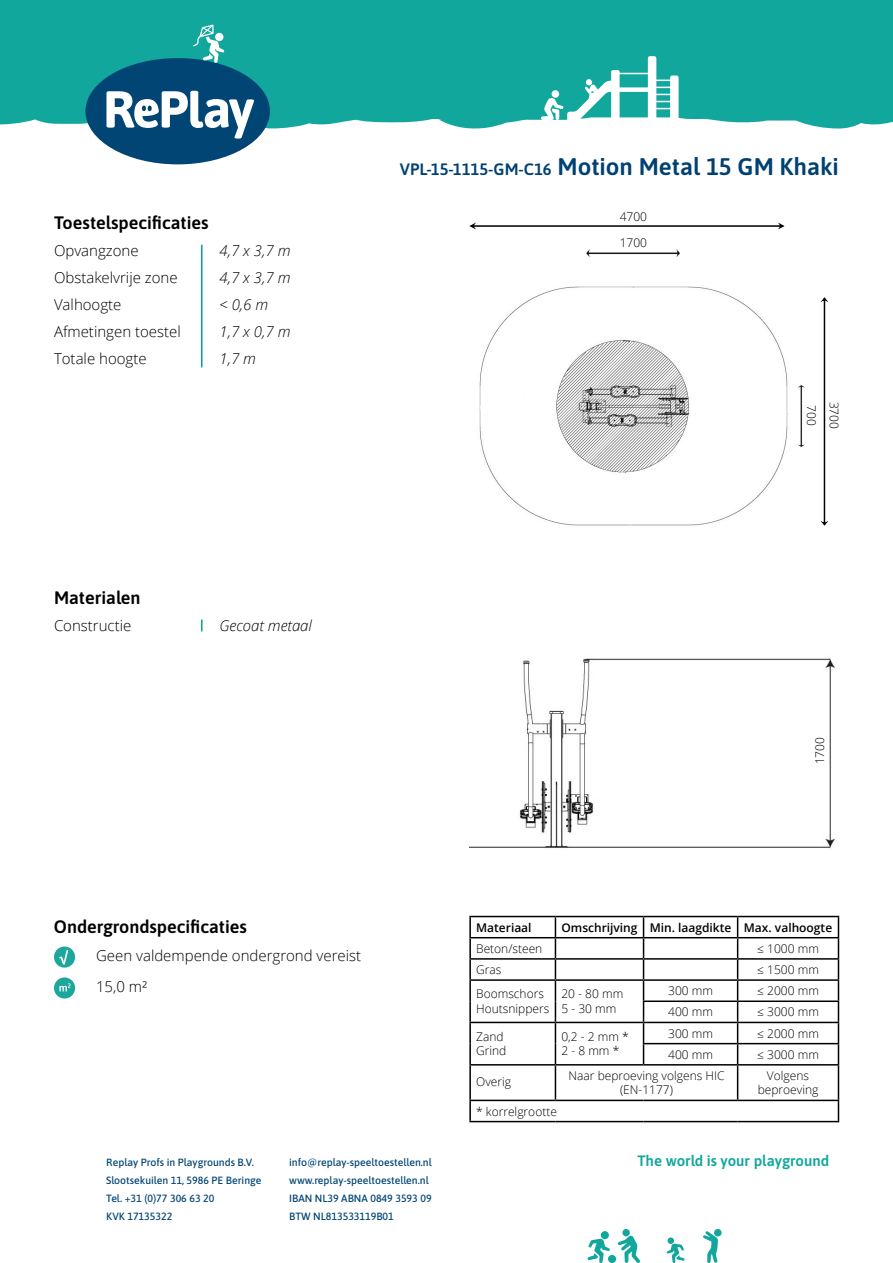
<style>
.page{position:relative;width:893px;height:1263px;background:#fff}
.page>*{position:absolute;margin:0;border:0;box-sizing:border-box;transform-origin:0 0}
.t1{font:600 24px "Asap";color:#004173}
.t2{font:600 18px "Asap";color:#000}
.t3{font:300 15px/27px "Open Sans";color:#000}
.t4{font:italic 300 15px "Open Sans";color:#000}
.t5{font:600 15px "Asap";color:#12a79d}
.t6{font:300 12px/14.4px "Open Sans";color:#000;text-align:center}
.t7{font:600 12px "Open Sans";color:#000}
.t8{font:500 10.5px/18px "Asap";color:#014575}
.s1{font-size:16.5px}
</style>
<div class="page">
<hr style="left:201px;top:245px;width:1px;height:122px;background:#00a199">
<div style="left:54px;top:946px;width:21px;height:21px;background:#1ca79d;border-radius:50%"></div>
<svg style="left:59px;top:950px;width:9px;height:14px"></svg>
<div style="left:54px;top:977px;width:21px;height:21px;background:#1ca79d;border-radius:50%"></div>
<svg style="left:59px;top:983px;width:12px;height:8px"></svg>
<div style="left:0;top:0;width:893px;height:129px;background:#12a79d"></div>
<svg style="left:703px;top:1229px;width:18px;height:34px"></svg>
<div style="left:608px;top:1255px;width:8px;height:8px;background:#12a79d;border-radius:50%"></div>
<div style="left:601px;top:1231px;width:8px;height:8px;background:#12a79d;border-radius:50%"></div>
<svg style="left:587px;top:1238px;width:23px;height:25px"></svg>
<div style="left:668px;top:1237px;width:6px;height:7px;background:#12a79d;border-radius:50%"></div>
<svg style="left:667px;top:1243px;width:18px;height:20px"></svg>
<svg style="left:618px;top:1235px;width:22px;height:28px"></svg>
<div style="left:622px;top:1229px;width:8px;height:7px;background:#12a79d;border-radius:50%"></div>
<svg style="left:85px;top:24px;width:185px;height:140px"></svg>
<hr style="left:615px;top:73px;width:35px;height:1px;background:#fff">
<div style="left:615px;top:87px;width:35px;height:5px;background:#fff"></div>
<svg style="left:648px;top:56px;width:31px;height:64px"></svg>
<svg style="left:541px;top:70px;width:79px;height:50px"></svg>
<div style="left:552px;top:90px;width:7px;height:8px;background:#fff;border-radius:50%"></div>
<img style="left:479px;top:286px;width:309px;height:240px">
<img style="left:469px;top:658px;width:366px;height:190px">
<img style="left:469px;top:222px;width:315px;height:8px">
<img style="left:586px;top:250px;width:93px;height:6px">
<img style="left:820px;top:297px;width:8px;height:228px">
<svg style="left:201px;top:619px;width:1px;height:12px"></svg>
<img style="left:798px;top:386px;width:7px;height:60px">
<hr style="left:469px;top:916px;width:86px;height:1px;background:#000">
<hr style="left:469px;top:917px;width:2px;height:20px;background:#000">
<hr style="left:555px;top:916px;width:88px;height:1px;background:#000">
<hr style="left:644px;top:916px;width:94px;height:1px;background:#000">
<hr style="left:738px;top:916px;width:101px;height:1px;background:#000">
<hr style="left:469px;top:937px;width:86px;height:1px;background:#000">
<hr style="left:469px;top:938px;width:2px;height:20px;background:#000">
<hr style="left:555px;top:937px;width:88px;height:1px;background:#000">
<hr style="left:644px;top:937px;width:94px;height:1px;background:#000">
<hr style="left:738px;top:937px;width:101px;height:1px;background:#000">
<hr style="left:469px;top:958px;width:86px;height:2px;background:#000">
<svg style="left:469px;top:960px;width:2px;height:19px"></svg>
<hr style="left:555px;top:958px;width:88px;height:2px;background:#000">
<hr style="left:644px;top:958px;width:94px;height:2px;background:#000">
<hr style="left:738px;top:958px;width:101px;height:2px;background:#000">
<hr style="left:469px;top:979px;width:86px;height:2px;background:#000">
<hr style="left:469px;top:981px;width:2px;height:20px;background:#000">
<hr style="left:555px;top:979px;width:88px;height:2px;background:#000">
<hr style="left:644px;top:979px;width:94px;height:2px;background:#000">
<hr style="left:738px;top:979px;width:101px;height:2px;background:#000">
<hr style="left:469px;top:1001px;width:2px;height:21px;background:#000">
<hr style="left:643px;top:1000px;width:95px;height:2px;background:#000">
<hr style="left:738px;top:1000px;width:101px;height:2px;background:#000">
<hr style="left:469px;top:1022px;width:86px;height:1px;background:#000">
<hr style="left:469px;top:1023px;width:2px;height:21px;background:#000">
<hr style="left:555px;top:1022px;width:88px;height:1px;background:#000">
<hr style="left:644px;top:1022px;width:94px;height:1px;background:#000">
<hr style="left:738px;top:1022px;width:101px;height:1px;background:#000">
<hr style="left:469px;top:1044px;width:2px;height:20px;background:#000">
<svg style="left:555px;top:917px;width:1px;height:147px"></svg>
<hr style="left:643px;top:1043px;width:95px;height:1px;background:#000">
<svg style="left:643px;top:917px;width:1px;height:147px"></svg>
<hr style="left:738px;top:1043px;width:101px;height:1px;background:#000">
<svg style="left:737px;top:917px;width:1px;height:147px"></svg>
<svg style="left:838px;top:917px;width:1px;height:147px"></svg>
<hr style="left:469px;top:1064px;width:86px;height:1px;background:#000">
<hr style="left:469px;top:1065px;width:2px;height:35px;background:#000">
<hr style="left:555px;top:1064px;width:88px;height:1px;background:#000">
<hr style="left:555px;top:1065px;width:1px;height:35px;background:#000">
<hr style="left:644px;top:1064px;width:94px;height:1px;background:#000">
<hr style="left:738px;top:1064px;width:101px;height:1px;background:#000">
<hr style="left:737px;top:1065px;width:1px;height:35px;background:#000">
<hr style="left:838px;top:1065px;width:1px;height:35px;background:#000">
<hr style="left:469px;top:1100px;width:86px;height:1px;background:#000">
<hr style="left:469px;top:1101px;width:2px;height:20px;background:#000">
<hr style="left:555px;top:1100px;width:88px;height:1px;background:#000">
<hr style="left:644px;top:1100px;width:94px;height:1px;background:#000">
<hr style="left:738px;top:1100px;width:101px;height:1px;background:#000">
<svg style="left:838px;top:1101px;width:1px;height:20px"></svg>
<hr style="left:469px;top:1121px;width:86px;height:1px;background:#000">
<hr style="left:555px;top:1121px;width:88px;height:1px;background:#000">
<hr style="left:644px;top:1121px;width:94px;height:1px;background:#000">
<hr style="left:738px;top:1121px;width:101px;height:1px;background:#000">
<h2 class="t2" style="left:54px;top:210px;width:156px">Toestelspecificaties</h2>
<p class="t3" style="left:54px;top:237px;width:128px">Opvangzone<br>Obstakelvrije zone<br>Valhoogte<br>Afmetingen toestel<br>Totale hoogte</p>
<p class="t4" style="left:220px;top:240px;width:72px">4,7 x 3,7 m</p>
<p class="t4" style="left:220px;top:267px;width:72px">4,7 x 3,7 m</p>
<p class="t4" style="left:220px;top:294px;width:50px">&lt; 0,6 m</p>
<p class="t4" style="left:220px;top:321px;width:72px">1,7 x 0,7 m</p>
<p class="t4" style="left:220px;top:348px;width:38px">1,7 m</p>
<p class="t1" style="left:400px;top:150px;width:441px"><span class="s1">VPL-15-1115-GM-C16</span> Motion Metal 15 GM Khaki</p>
<p class="t6" style="left:620px;top:209px;width:29px">4700</p>
<p class="t6" style="left:620px;top:235px;width:29px">1700</p>
<p class="t6" style="left:819px;top:405px;width:22px;rotate:90deg">700</p>
<p class="t6" style="left:842px;top:401px;width:29px;rotate:90deg">3700</p>
<h2 class="t2" style="left:54px;top:585px;width:88px">Materialen</h2>
<p class="t3" style="left:54px;top:612px;width:79px">Constructie</p>
<p class="t4" style="left:220px;top:615px;width:94px">Gecoat metaal</p>
<h2 class="t2" style="left:54px;top:914px;width:195px">Ondergrondspecificaties</h2>
<p class="t3" style="left:96px;top:942px;width:267px">Geen valdempende ondergrond vereist</p>
<p class="t3" style="left:96px;top:973px;width:53px">15,0 m²</p>
<p class="t6" style="left:812px;top:764px;width:29px;rotate:-90deg">1700</p>
<p class="t7" style="left:476px;top:919px;width:57px">Materiaal</p>
<p class="t7" style="left:561px;top:919px;width:78px">Omschrijving</p>
<p class="t7" style="left:650px;top:919px;width:83px">Min. laagdikte</p>
<p class="t7" style="left:744px;top:919px;width:90px">Max. valhoogte</p>
<p class="t6" style="left:476px;top:941px;width:68px">Beton/steen</p>
<p class="t6" style="left:757px;top:941px;width:63px">≤ 1000 mm</p>
<p class="t6" style="left:476px;top:962px;width:27px">Gras</p>
<p class="t6" style="left:757px;top:962px;width:63px">≤ 1500 mm</p>
<p class="t6" style="left:476px;top:986px;width:69px">Boomschors</p>
<p class="t6" style="left:476px;top:1001px;width:75px">Houtsnippers</p>
<p class="t6" style="left:761px;top:941px;width:56px">≤ 600 mm</p>
<p class="t6" style="left:668px;top:983px;width:46px">300 mm</p>
<p class="t6" style="left:757px;top:983px;width:63px">≤ 2000 mm</p>
<p class="t6" style="left:668px;top:1004px;width:46px">400 mm</p>
<p class="t6" style="left:757px;top:1004px;width:63px">≤ 3000 mm</p>
<p class="t6" style="left:561px;top:986px;width:63px">20 - 80 mm</p>
<p class="t6" style="left:561px;top:1001px;width:56px">5 - 30 mm</p>
<p class="t6" style="left:476px;top:1029px;width:29px">Zand</p>
<p class="t6" style="left:476px;top:1043px;width:32px">Grind</p>
<p class="t6" style="left:561px;top:1029px;width:69px">0,2 - 2 mm *</p>
<p class="t6" style="left:561px;top:1043px;width:59px">2 - 8 mm *</p>
<p class="t6" style="left:668px;top:1026px;width:46px">300 mm</p>
<p class="t6" style="left:757px;top:1026px;width:63px">≤ 2000 mm</p>
<p class="t6" style="left:668px;top:1047px;width:46px">400 mm</p>
<p class="t6" style="left:757px;top:1047px;width:63px">≤ 3000 mm</p>
<p class="t6" style="left:476px;top:1074px;width:36px">Overig</p>
<p class="t6" style="left:568px;top:1068px;width:158px">Naar beproeving volgens HIC (EN-1177)</p>
<p class="t6" style="left:767px;top:1068px;width:44px">Volgens</p>
<p class="t6" style="left:758px;top:1082px;width:62px">beproeving</p>
<p class="t6" style="left:476px;top:1104px;width:82px">* korrelgrootte</p>
<p class="t8" style="left:106px;top:1153px;width:157px">Replay Profs in Playgrounds B.V.<br>Slootsekuilen 11, 5986 PE Beringe<br>Tel. +31 (0)77 306 63 20<br>KVK 17135322</p>
<p class="t8" style="left:289px;top:1153px;width:144px">info@replay-speeltoestellen.nl www.replay-speeltoestellen.nl<br>IBAN NL39 ABNA 0849 3593 09<br>BTW NL813533119B01</p>
<p class="t5" style="left:638px;top:1151px;width:193px">The world is your playground</p>
</div>
